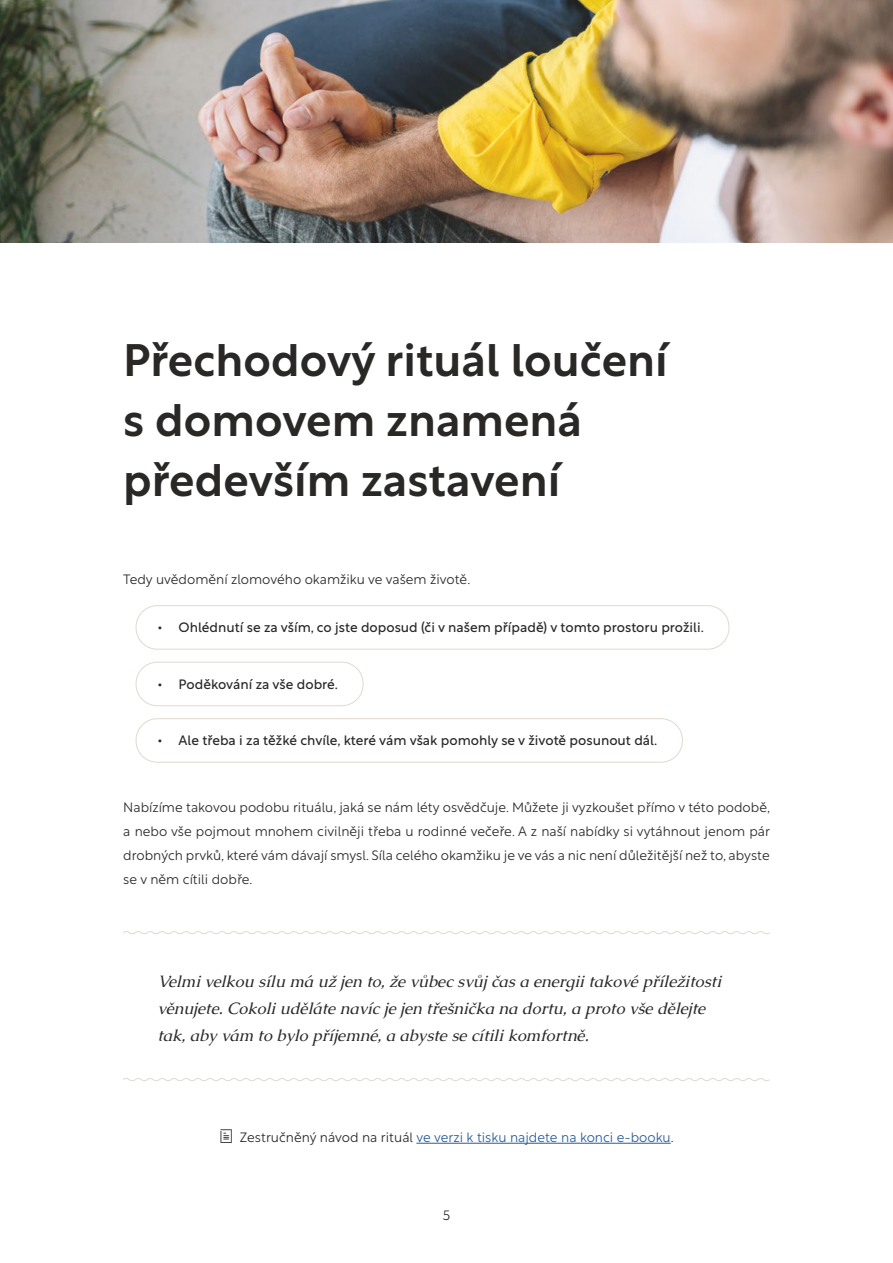
<style>
.page{position:relative;width:893px;height:1263px;background:#fff}
.page>*{position:absolute;margin:0;border:0;box-sizing:border-box;transform-origin:0 0}
.t1{font:500 45px/60px "Rustica";color:#2a2727}
.t2{font:italic 16.5px/27px "Caudex";color:#2a2727}
.t3{font:300 13.5px/24px "Rustica";color:#2a2727;text-align:justify}
.t4{font:13.5px "Rustica";color:#2a2727}
.t5{font:300 13.5px "Rustica";color:#275b9b}
.s1{color:#2a2727}
</style>
<div class="page">
<img style="left:0;top:0;width:893px;height:242px">
<div style="left:136px;top:605px;width:593px;height:44px;border:1px solid #e1d9d1;border-radius:21px"></div>
<div style="left:136px;top:662px;width:227px;height:44px;border:1px solid #e1d9d1;border-radius:21px"></div>
<div style="left:136px;top:718px;width:547px;height:45px;border:1px solid #e1d9d1;border-radius:21px"></div>
<svg style="left:123px;top:1078px;width:647px;height:3px"></svg>
<svg style="left:123px;top:931px;width:647px;height:3px"></svg>
<hr style="left:416px;top:1143px;width:255px;height:1px;background:#275b9b">
<h1 class="t1" style="left:123px;top:325px;width:546px">Přechodový rituál loučení s domovem znamená především zastavení</h1>
<p class="t3" style="left:123px;top:566px;width:348px">Tedy uvědomění zlomového okamžiku ve vašem životě.</p>
<p class="t4" style="left:157px;top:616px;width:548px">• Ohlédnutí se za vším, co jste doposud (či v našem případě) v tomto prostoru prožili.</p>
<p class="t4" style="left:157px;top:672px;width:182px">• Poděkování za vše dobré.</p>
<p class="t4" style="left:157px;top:729px;width:501px">• Ale třeba i za těžké chvíle, které vám však pomohly se v životě posunout dál.</p>
<p class="t3" style="left:123px;top:793px;width:648px">Nabízíme takovou podobu rituálu, jaká se nám léty osvědčuje. Můžete ji vyzkoušet přímo v této podobě, a nebo vše pojmout mnohem civilněji třeba u rodinné večeře. A z naší nabídky si vytáhnout jenom pár drobných prvků, které vám dávají smysl. Síla celého okamžiku je ve vás a nic není důležitější než to, abyste se v něm cítili dobře.</p>
<p class="t2" style="left:157px;top:968px;width:565px">Velmi velkou sílu má už jen to, že vůbec svůj čas a energii takové příležitosti věnujete. Cokoli uděláte navíc je jen třešnička na dortu, a proto vše dělejte tak, aby vám to bylo příjemné, a abyste se cítili komfortně.</p>
<p class="t5" style="left:240px;top:1125px;width:435px"><span class="s1">Zestručněný návod na rituál</span> ve verzi k tisku najdete na konci e-booku<span class="s1">.</span></p>
<p class="t3" style="left:443px;top:1202px;width:9px">5</p>
</div>
